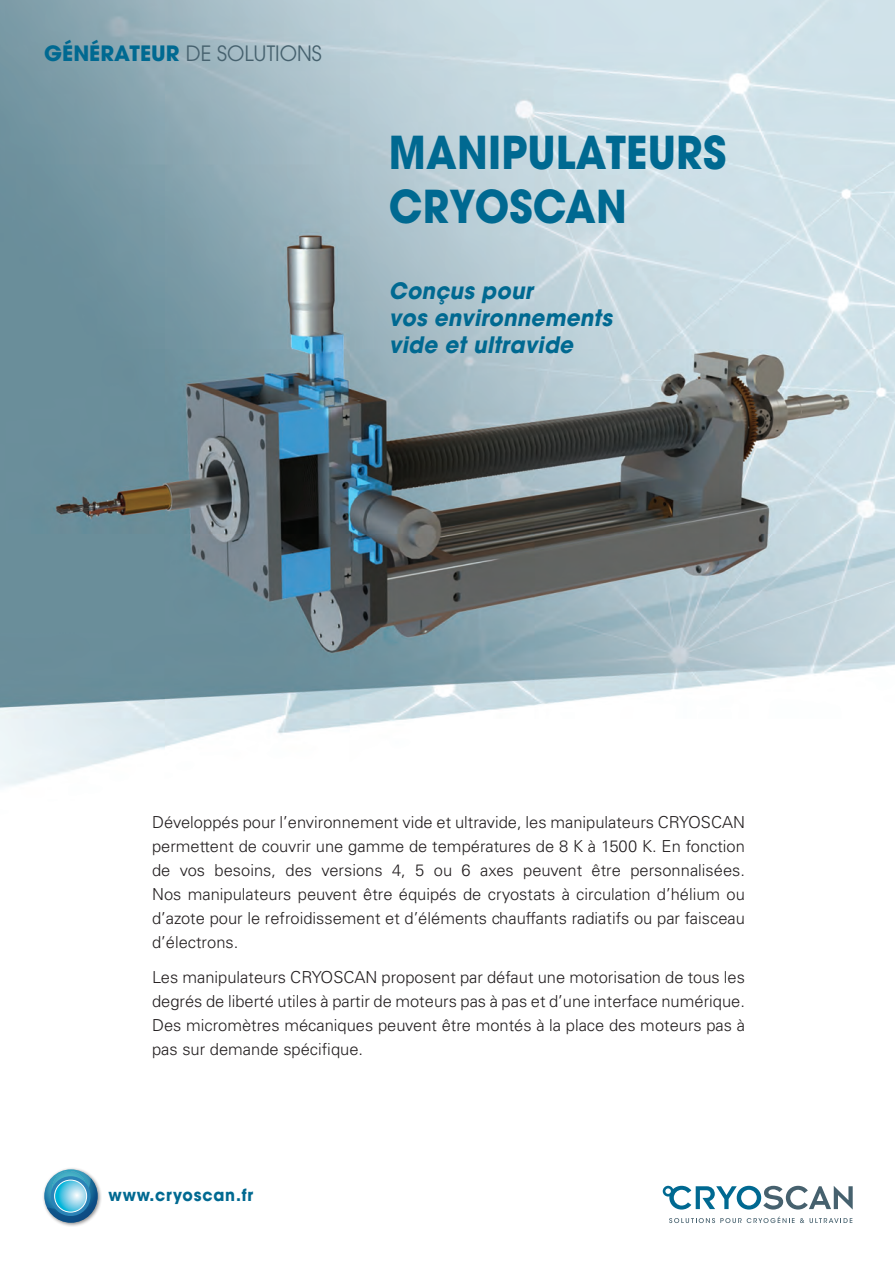
<style>
.page{position:relative;width:895px;height:1267px;background:#fff}
.page>*{position:absolute;margin:0;border:0;box-sizing:border-box;transform-origin:0 0}
.t1{font:700 45px/54px "Avant Garde";letter-spacing:.005em;color:#006991;scale:.9 1}
.t2{font:italic 700 22.5px/27px "Avant Garde";letter-spacing:.015em;color:#006991;scale:.95 1}
.t3{font:21px "Avant Garde";color:#46616e;scale:.95 1}
.t4{font:300 16.5px/24px "Univers";color:#231f20;text-align:justify}
.t5{font:700 16.5px "Avant Garde";letter-spacing:.05em;color:#006991;scale:.95 1}
.s1{font-weight:700;color:#006991}
</style>
<div class="page">
<img style="left:0;top:0;width:894px;height:788px">
<svg style="left:669px;top:1216px;width:183px;height:6px"></svg>
<svg style="left:662px;top:1185px;width:190px;height:24px"></svg>
<div style="left:42px;top:1167px;width:60px;height:60px;background:#231f20;opacity:.5"></div>
<svg style="left:44px;top:1172px;width:54px;height:50px"></svg>
<svg style="left:55px;top:1179px;width:32px;height:32px"></svg>
<div style="left:54px;top:1179px;width:33px;height:33px;border:1px solid #fff;border-radius:50%"></div>
<p class="t3" style="left:44px;top:41px;width:293px"><span class="s1">GÉNÉRATEUR</span> DE SOLUTIONS</p>
<p class="t1" style="left:389px;top:125px;width:376px">MANIPULATEURS<br>CRYOSCAN</p>
<p class="t2" style="left:389px;top:276px;width:236px">Conçus pour<br>vos environnements vide et ultravide</p>
<p class="t4" style="left:152px;top:810px;width:594px">Développés pour l’environnement vide et ultravide, les manipulateurs CRYOSCAN permettent de couvrir une gamme de températures de 8 K à 1500 K. En fonction de vos besoins, des versions 4, 5 ou 6 axes peuvent être personnalisées.<br>Nos manipulateurs peuvent être équipés de cryostats à circulation d’hélium ou d’azote pour le refroidissement et d’éléments chauffants radiatifs ou par faisceau d’électrons.</p>
<p class="t4" style="left:152px;top:965px;width:594px">Les manipulateurs CRYOSCAN proposent par défaut une motorisation de tous les degrés de liberté utiles à partir de moteurs pas à pas et d’une interface numérique.<br>Des micromètres mécaniques peuvent être montés à la place des moteurs pas à pas sur demande spécifique.</p>
<p class="t5" style="left:108px;top:1183px;width:154px">www.cryoscan.fr</p>
</div>
